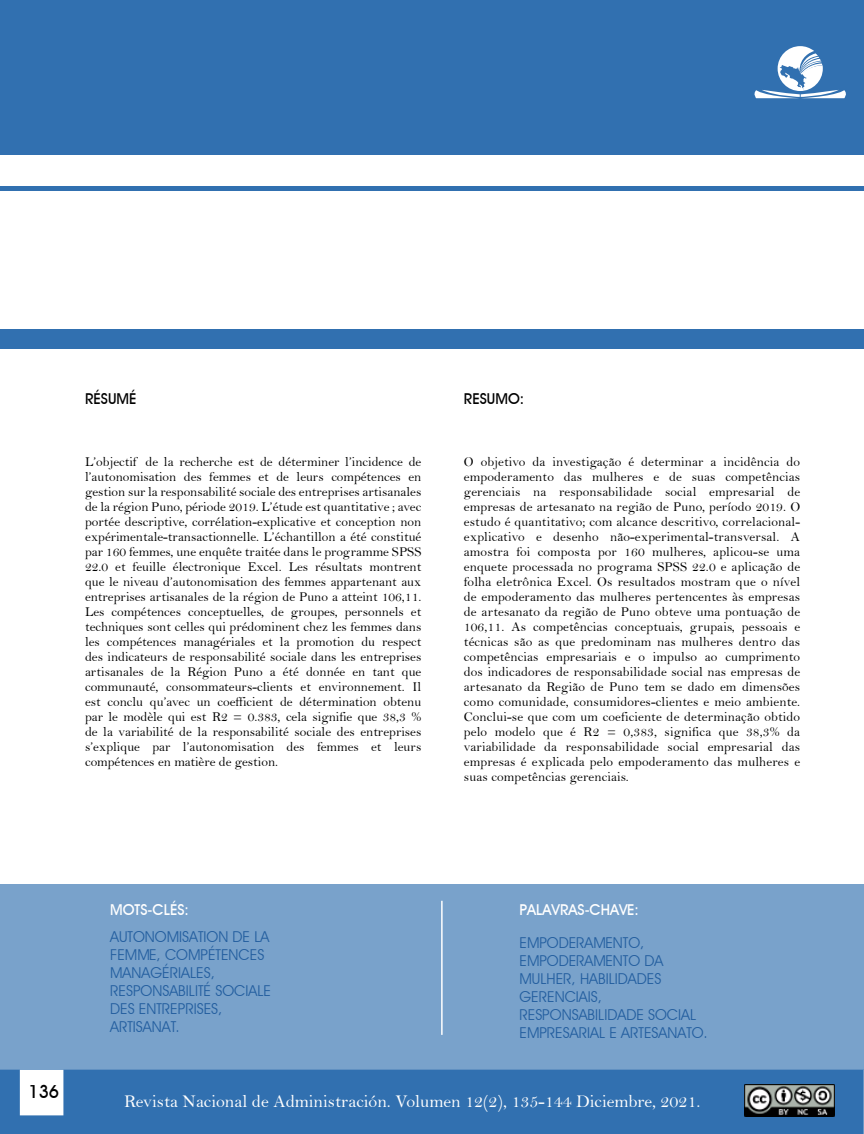
<style>
.page{position:relative;width:864px;height:1134px;background:#fff}
.page>*{position:absolute;margin:0;border:0;box-sizing:border-box;transform-origin:0 0}
.t1{font:18px "Bell";color:#fff}
.t2{font:700 18px "Decker";color:#000}
.t3{font:15px/18px "Decker";color:#235e9f}
.t4{font:700 15px "Decker";color:#fff}
.t5{font:700 15px "Decker";color:#000}
.t6{font:13.5px/15px "Bell";letter-spacing:.01em;color:#000;text-align:justify}
</style>
<div class="page">
<div style="left:0;top:0;width:864px;height:155px;background:#3170b0"></div>
<div style="left:0;top:186px;width:864px;height:5px;background:#3170b0"></div>
<div style="left:0;top:329px;width:864px;height:19px;background:#3170b0"></div>
<svg style="left:754px;top:46px;width:92px;height:52px"></svg>
<div style="left:0;top:884px;width:864px;height:186px;background:#79a2cb"></div>
<hr style="left:441px;top:901px;width:2px;height:134px;background:#fff">
<div style="left:0;top:1070px;width:864px;height:64px;background:#3170b0"></div>
<img style="left:745px;top:1085px;width:90px;height:31px">
<p class="t5" style="left:85px;top:390px;width:53px">RÉSUMÉ</p>
<p class="t6" style="left:85px;top:454px;width:338px">L’objectif de la recherche est de déterminer l’incidence de l’autonomisation des femmes et de leurs compétences en gestion sur la responsabilité sociale des entreprises artisanales de la région Puno, période 2019. L’étude est quantitative ; avec portée descriptive, corrélation-explicative et conception non expérimentale-transactionnelle. L’échantillon a été constitué par 160 femmes, une enquête traitée dans le programme SPSS 22.0 et feuille électronique Excel. Les résultats montrent que le niveau d’autonomisation des femmes appartenant aux entreprises artisanales de la région de Puno a atteint 106,11.<br>Les compétences conceptuelles, de groupes, personnels et techniques sont celles qui prédominent chez les femmes dans les compétences managériales et la promotion du respect des indicateurs de responsabilité sociale dans les entreprises artisanales de la Région Puno a été donnée en tant que communauté, consommateurs-clients et environnement. Il est conclu qu’avec un coefficient de détermination obtenu par le modèle qui est R2 = 0.383, cela signifie que 38,3 % de la variabilité de la responsabilité sociale des entreprises s’explique par l’autonomisation des femmes et leurs compétences en matière de gestion.</p>
<p class="t5" style="left:464px;top:390px;width:62px">RESUMO:</p>
<p class="t6" style="left:464px;top:454px;width:338px">O objetivo da investigação é determinar a incidência do empoderamento das mulheres e de suas competências gerenciais na responsabilidade social empresarial de empresas de artesanato na região de Puno, período 2019. O estudo é quantitativo; com alcance descritivo, correlacional&shy;explicativo e desenho não-experimental-transversal. A amostra foi composta por 160 mulheres, aplicou-se uma enquete processada no programa SPSS 22.0 e aplicação de folha eletrônica Excel. Os resultados mostram que o nível de empoderamento das mulheres pertencentes às empresas de artesanato da região de Puno obteve uma pontuação de 106,11. As competências conceptuais, grupais, pessoais e técnicas são as que predominam nas mulheres dentro das competências empresariais e o impulso ao cumprimento dos indicadores de responsabilidade social nas empresas de artesanato da Região de Puno tem se dado em dimensões como comunidade, consumidores-clientes e meio ambiente.<br>Conclui-se que com um coeficiente de determinação obtido pelo modelo que é R2 = 0,383, significa que 38,3% da variabilidade da responsabilidade social empresarial das empresas é explicada pelo empoderamento das mulheres e suas competências gerenciais.</p>
<h1 class="t2" style="left:28px;top:1080px;width:32px">136</h1>
<p class="t4" style="left:110px;top:901px;width:80px">MOTS-CLÉS:</p>
<p class="t3" style="left:110px;top:928px;width:162px">AUTONOMISATION DE LA<br>FEMME, COMPÉTENCES<br>MANAGÉRIALES,<br>RESPONSABILITÉ SOCIALE<br>DES ENTREPRISES,<br>ARTISANAT.</p>
<p class="t4" style="left:519px;top:901px;width:121px">PALAVRAS-CHAVE:</p>
<p class="t3" style="left:519px;top:933px;width:190px">EMPODERAMENTO,<br>EMPODERAMENTO DA<br>MULHER, HABILIDADES<br>GERENCIAIS,<br>RESPONSABILIDADE SOCIAL<br>EMPRESARIAL E ARTESANATO.</p>
<h1 class="t1" style="left:124px;top:1091px;width:578px">Revista Nacional de Administración. Volumen 12(2), 135-144 Diciembre, 2021.</h1>
</div>
